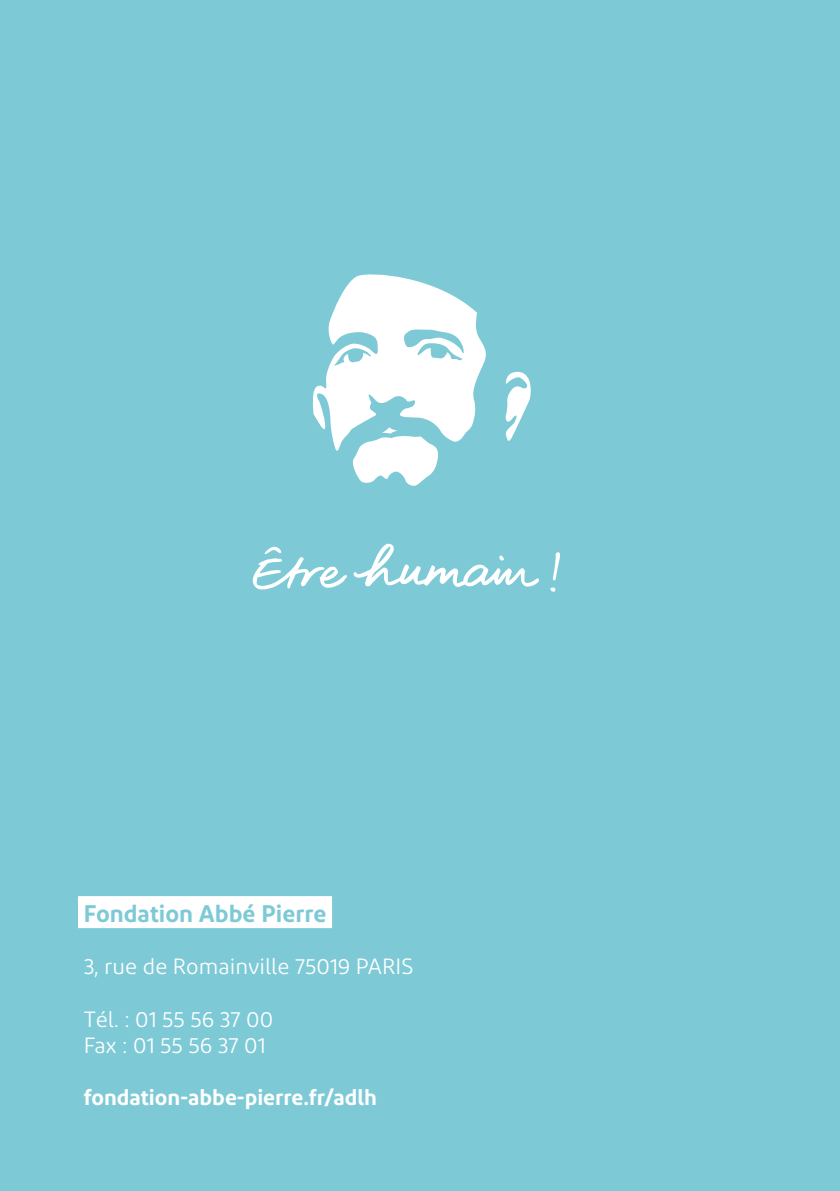
<style>
.page{position:relative;width:840px;height:1191px;background:#fff}
.page>*{position:absolute;margin:0;border:0;box-sizing:border-box;transform-origin:0 0}
.t1{font:600 24px "Diodrum";color:#7dcad6}
.t2{font:22px/26px "Diodrum";color:#fff}
.t3{font:600 22px "Diodrum";color:#fff}
</style>
<div class="page">
<div style="left:0;top:0;width:839px;height:1191px;background:#7dcad6"></div>
<svg style="left:252px;top:546px;width:95px;height:44px"></svg>
<svg style="left:353px;top:543px;width:186px;height:44px"></svg>
<svg style="left:550px;top:587px;width:5px;height:5px"></svg>
<svg style="left:553px;top:552px;width:6px;height:28px"></svg>
<svg style="left:312px;top:274px;width:219px;height:212px"></svg>
<div style="left:78px;top:896px;width:254px;height:32px;background:#fff"></div>
<p class="t1" style="left:84px;top:898px;width:244px">Fondation Abbé Pierre</p>
<p class="t2" style="left:84px;top:953px;width:331px">3, rue de Romainville 75019 PARIS</p>
<p class="t2" style="left:84px;top:1005px;width:191px">Tél. : 01 55 56 37 00<br>Fax : 01 55 56 37 01</p>
<p class="t3" style="left:84px;top:1082px;width:295px">fondation-abbe-pierre.fr/adlh</p>
</div>
